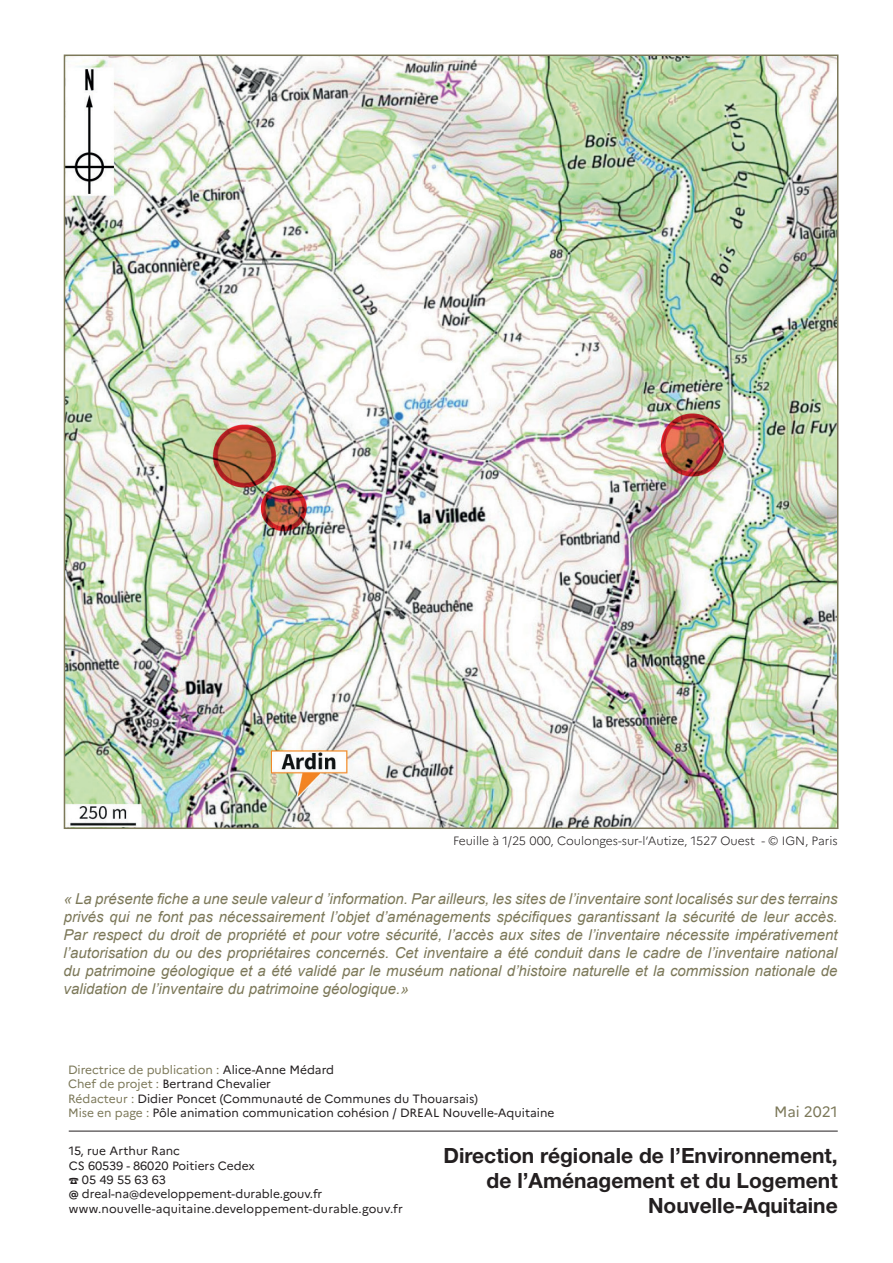
<style>
.page{position:relative;width:893px;height:1263px;background:#fff}
.page>*{position:absolute;margin:0;border:0;box-sizing:border-box;transform-origin:0 0}
.t1{font:700 21px/25.2px "Helvetica Neue LT Std";color:#231f20;text-align:right}
.t2{font:italic 15px/18px "Arial";color:#7c7859;text-align:justify}
.t3{font:15px "Marianne";letter-spacing:-.005em;color:#7c7859}
.t4{font:12px/14.4px "Marianne";color:#231f20}
.t5{font:300 12px "Marianne";color:#231f20}
.s1{color:#7c7859}
.s2{font-weight:700}
</style>
<div class="page">
<hr style="left:69px;top:1131px;width:769px;height:1px;background:#231f20">
<img style="left:67px;top:58px;width:768px;height:768px">
<p class="t5" style="left:453px;top:833px;width:386px">Feuille à 1/25 000, Coulonges-sur-l’Autize, 1527 Ouest - © IGN, Paris</p>
<p class="t2" style="left:64px;top:890px;width:776px">« La présente fiche a une seule valeur d ’information. Par ailleurs, les sites de l’inventaire sont localisés sur des terrains privés qui ne font pas nécessairement l’objet d’aménagements spécifiques garantissant la sécurité de leur accès.<br>Par respect du droit de propriété et pour votre sécurité, l’accès aux sites de l’inventaire nécessite impérativement l’autorisation du ou des propriétaires concernés. Cet inventaire a été conduit dans le cadre de l’inventaire national du patrimoine géologique et a été validé par le muséum national d’histoire naturelle et la commission nationale de validation de l’inventaire du patrimoine géologique.»</p>
<p class="t4" style="left:68px;top:1062px;width:488px"><span class="s1">Directrice de publication :</span> Alice-Anne Médard<br><span class="s1">Chef de projet :</span> Bertrand Chevalier<br><span class="s1">Rédacteur :</span> Didier Poncet (Communauté de Communes du Thouarsais)<br><span class="s1">Mise en page :</span> Pôle animation communication cohésion / DREAL Nouvelle-Aquitaine</p>
<p class="t3" style="left:774px;top:1102px;width:65px">Mai 2021</p>
<p class="t4" style="left:69px;top:1144px;width:113px">15, rue Arthur Ranc</p>
<p class="t4" style="left:69px;top:1158px;width:188px">CS 60539 - 86020 Poitiers Cedex</p>
<p class="t4" style="left:82px;top:1172px;width:86px">05 49 55 63 63</p>
<p class="t4" style="left:69px;top:1187px;width:255px"><span class="s2">@</span> dreal-na@developpement-durable.gouv.fr</p>
<p class="t4" style="left:69px;top:1201px;width:336px">www.nouvelle-aquitaine.developpement-durable.gouv.fr</p>
<h1 class="t1" style="left:443px;top:1142px;width:396px">Direction régionale de l’Environnement, de l’Aménagement et du Logement<br>Nouvelle-Aquitaine</h1>
</div>
